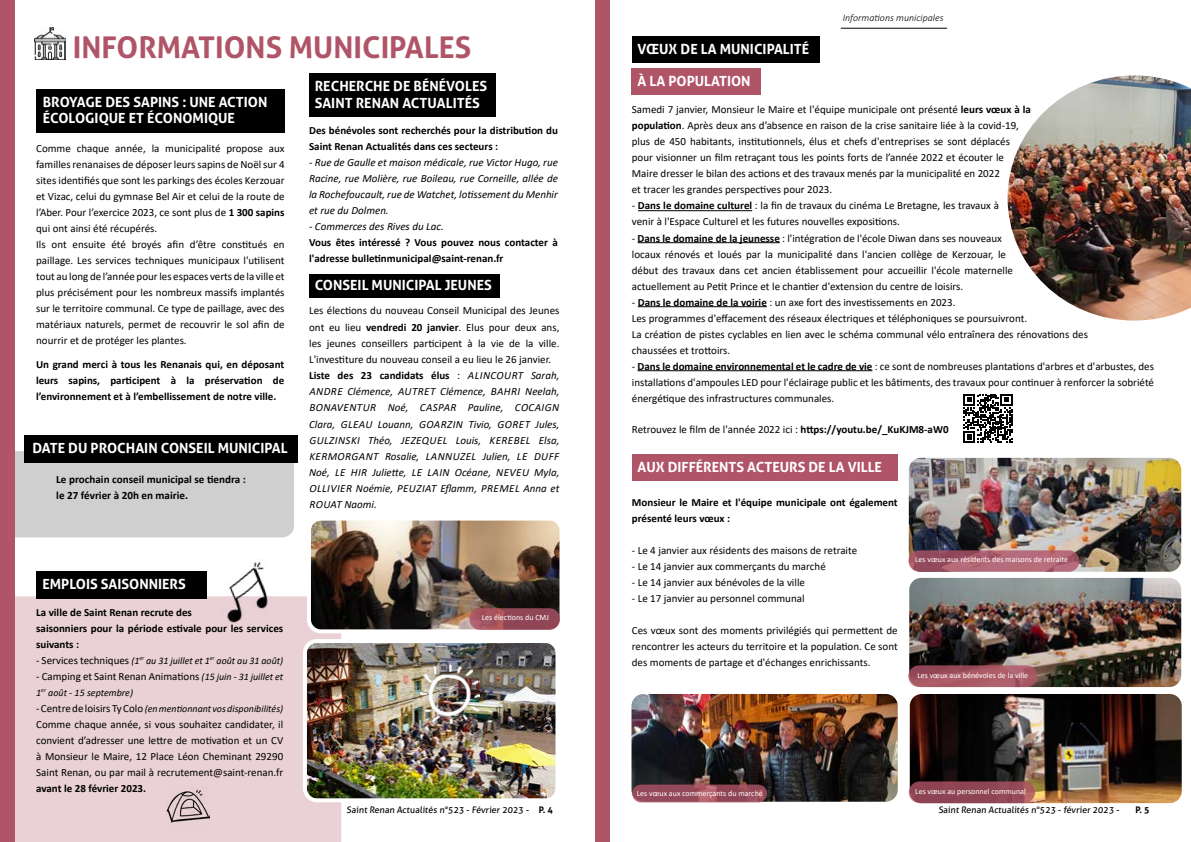
<style>
.page{position:relative;width:1191px;height:842px;background:#fff}
.page>*{position:absolute;margin:0;border:0;box-sizing:border-box;transform-origin:0 0}
.t1{font:700 30px "Aller";color:#b05467}
.t2{font:700 14px/16.8px "Aller";color:#fff}
.t3{font:700 11.1px/16.2px "Calibri";color:#000}
.t4{font:11px/16px "Calibri";color:#000}
.t5{font:italic 11px/16.2px "Calibri";letter-spacing:.03em;color:#000}
.t6{font:700 11px/16px "Calibri";color:#000}
.t7{font:italic 11px/16px "Calibri";color:#000;text-align:justify}
.t8{font:italic 10px "Calibri";color:#000}
.t9{font:italic 300 10px "Calibri";color:#000}
.t10{font:9px "Aller";color:#000}
.t11{font:700 9px "Aller";color:#000}
.t12{font:8px "Calibri";color:#fff}
.s1{font-weight:700}
.s2{font-style:normal}
.s3{font-weight:700;font-style:normal}
.s4{font-style:normal;font-size:11px}
.s5{font-style:italic;font-size:10px}
</style>
<div class="page">
<hr style="left:840px;top:28px;width:107px;height:1px;background:#000">
<img style="left:34px;top:28px;width:32px;height:32px">
<img style="left:631px;top:694px;width:266px;height:108px">
<svg style="left:632px;top:784px;width:135px;height:18px;background:#954c5a"></svg>
<hr style="left:638px;top:210px;width:114px;height:1px;background:#000">
<hr style="left:637px;top:242px;width:143px;height:1px;background:#000">
<hr style="left:638px;top:306px;width:129px;height:1px;background:#000">
<hr style="left:637px;top:370px;width:235px;height:1px;background:#000">
<div style="left:632px;top:68px;width:129px;height:26px;background:#b05467"></div>
<div style="left:632px;top:455px;width:265px;height:26px;background:#b05467"></div>
<div style="left:632px;top:36px;width:187px;height:27px;background:#000"></div>
<img style="left:908px;top:458px;width:273px;height:114px">
<img style="left:909px;top:578px;width:272px;height:109px">
<img style="left:909px;top:694px;width:272px;height:109px">
<svg style="left:908px;top:550px;width:171px;height:22px;background:#aa6271"></svg>
<svg style="left:908px;top:665px;width:129px;height:22px;background:#a35763"></svg>
<svg style="left:908px;top:781px;width:127px;height:22px;background:#8f4754"></svg>
<img style="left:1007px;top:75px;width:184px;height:246px">
<svg style="left:963px;top:394px;width:49px;height:49px"></svg>
<div style="left:15px;top:451px;width:279px;height:86px;background:#cfcfcf"></div>
<div style="left:36px;top:89px;width:249px;height:44px;background:#000"></div>
<div style="left:15px;top:596px;width:326px;height:246px;background:#e9d1d6"></div>
<div style="left:36px;top:571px;width:170px;height:28px;background:#000"></div>
<img style="left:305px;top:641px;width:249px;height:159px">
<div style="left:303px;top:639px;width:256px;height:163px;border:4px solid #fff;border-radius:12px"></div>
<img style="left:309px;top:522px;width:249px;height:109px">
<div style="left:307px;top:517px;width:256px;height:116px;border:4px solid #fff;border-radius:12px"></div>
<div style="left:24px;top:435px;width:274px;height:28px;background:#000"></div>
<div style="left:309px;top:73px;width:186px;height:44px;background:#000"></div>
<div style="left:309px;top:274px;width:190px;height:24px;background:#000"></div>
<img style="left:166px;top:784px;width:43px;height:44px">
<img style="left:421px;top:664px;width:59px;height:59px">
<img style="left:210px;top:562px;width:72px;height:66px">
<div style="left:595px;top:0;width:15px;height:842px;background:#b05467"></div>
<svg style="left:469px;top:608px;width:91px;height:22px;background:#9a4d5a"></svg>
<div style="left:0;top:0;width:15px;height:842px;background:#b05467"></div>
<h1 class="t1" style="left:73px;top:29px;width:400px">INFORMATIONS MUNICIPALES</h1>
<p class="t2" style="left:43px;top:93px;width:226px">BROYAGE DES SAPINS : UNE ACTION<br>ÉCOLOGIQUE ET ÉCONOMIQUE</p>
<p class="t4" style="left:36px;top:140px;width:250px">Comme chaque année, la municipalité propose aux familles renanaises de déposer leurs sapins de Noël sur 4 sites identifiés que sont les parkings des écoles Kerzouar et Vizac, celui du gymnase Bel Air et celui de la route de l’Aber. Pour l’exercice 2023, ce sont plus de <span class="s1">1 300 sapins </span>qui ont ainsi été récupérés.<br>Ils ont ensuite été broyés afin d’être constitués en paillage. Les services techniques municipaux l'utilisent tout au long de l’année pour les espaces verts de la ville et plus précisément pour les nombreux massifs implantés sur le territoire communal. Ce type de paillage, avec des matériaux naturels, permet de recouvrir le sol afin de nourrir et de protéger les plantes.</p>
<p class="t6" style="left:36px;top:356px;width:250px;text-align:justify">Un grand merci à tous les Renanais qui, en déposant leurs sapins, participent à la préservation de l’environnement et à l’embellissement de notre ville.</p>
<p class="t2" style="left:32px;top:440px;width:257px">DATE DU PROCHAIN CONSEIL MUNICIPAL</p>
<p class="t3" style="left:56px;top:471px;width:191px">Le prochain conseil municipal se tiendra : le 27 février à 20h en mairie.</p>
<p class="t2" style="left:315px;top:77px;width:174px">RECHERCHE DE BÉNÉVOLES<br>SAINT RENAN ACTUALITÉS</p>
<p class="t6" style="left:309px;top:122px;width:250px">Des bénévoles sont recherchés pour la distribution du<br>Saint Renan Actualités dans ces secteurs :</p>
<p class="t7" style="left:309px;top:154px;width:250px">- Rue de Gaulle et maison médicale, rue Victor Hugo, rue Racine, rue Molière, rue Boileau, rue Corneille, allée de la Rochefoucault, rue de Watchet, lotissement du Menhir et rue du Dolmen.</p>
<p class="t7" style="left:309px;top:218px;width:136px">- Commerces des Rives du Lac.</p>
<p class="t6" style="left:309px;top:234px;width:250px">Vous êtes intéressé ? Vous pouvez nous contacter à l'adresse bulletinmunicipal@saint-renan.fr</p>
<p class="t2" style="left:315px;top:277px;width:179px">CONSEIL MUNICIPAL JEUNES</p>
<p class="t5" style="left:309px;top:302px;width:252px"><span class="s2">Les élections du nouveau Conseil Municipal des Jeunes ont eu lieu</span> <span class="s3">vendredi 20 janvier</span><span class="s2">. Elus pour deux ans, les jeunes conseillers participent à la vie de la ville.<br>L'investiture du nouveau conseil a eu lieu le 26 janvier.<br></span><span class="s3">Liste des 23 candidats élus</span> <span class="s2">:</span> ALINCOURT Sarah, ANDRE Clémence, AUTRET Clémence, BAHRI Neelah, BONAVENTUR Noé, CASPAR Pauline, COCAIGN Clara, GLEAU Louann, GOARZIN Tivio, GORET Jules, GULZINSKI Théo, JEZEQUEL Louis, KEREBEL Elsa, KERMORGANT Rosalie, LANNUZEL Julien, LE DUFF Noé, LE HIR Juliette, LE LAIN Océane, NEVEU Myla, OLLIVIER Noémie, PEUZIAT Eflamm, PREMEL Anna et ROUAT Naomi.</p>
<p class="t2" style="left:42px;top:575px;width:145px">EMPLOIS SAISONNIERS</p>
<p class="t6" style="left:36px;top:604px;width:249px">La ville de Saint Renan recrute des<br>saisonniers pour la période estivale pour les services suivants :</p>
<p class="t8" style="left:36px;top:653px;width:249px"><span class="s4">- Services techniques</span> (1<sup>er</sup> au 31 juillet et 1<sup>er</sup> août au 31 août)</p>
<p class="t4" style="left:36px;top:668px;width:249px">- Camping et Saint Renan Animations <span class="s5">(15 juin - 31 juillet et</span></p>
<p class="t8" style="left:36px;top:685px;width:98px">1<sup>er</sup> août - 15 septembre)</p>
<p class="t8" style="left:36px;top:701px;width:249px"><span class="s4">- Centre de loisirs Ty Colo</span> (en mentionnant vos disponibilités)</p>
<p class="t4" style="left:36px;top:716px;width:249px;text-align:justify">Comme chaque année, si vous souhaitez candidater, il convient d’adresser une lettre de motivation et un CV à Monsieur le Maire, 12 Place Léon Cheminant 29290<br>Saint Renan, ou par mail à recrutement@saint-renan.fr</p>
<p class="t6" style="left:36px;top:780px;width:111px">avant le 28 février 2023.</p>
<p class="t12" style="left:482px;top:612px;width:69px">Les élections du CMJ</p>
<p class="t2" style="left:637px;top:40px;width:173px">VŒUX DE LA MUNICIPALITÉ</p>
<p class="t2" style="left:637px;top:72px;width:115px">À LA POPULATION</p>
<p class="t9" style="left:842px;top:11px;width:102px">Informations municipales</p>
<p class="t4" style="left:632px;top:102px;width:401px">Samedi 7 janvier, Monsieur le Maire et l'équipe municipale ont présenté <span class="s1">leurs vœux à la population</span>. Après deux ans d’absence en raison de la crise sanitaire liée à la covid-19, plus de 450 habitants, institutionnels, élus et chefs d'entreprises se sont déplacés pour visionner un film retraçant tous les points forts de l’année 2022 et écouter le Maire dresser le bilan des actions et des travaux menés par la municipalité en 2022<br>et tracer les grandes perspectives pour 2023.</p>
<p class="t4" style="left:632px;top:198px;width:369px">- <span class="s1">Dans le domaine culturel</span> : la fin de travaux du cinéma Le Bretagne, les travaux à venir à l'Espace Culturel et les futures nouvelles expositions.</p>
<p class="t4" style="left:632px;top:230px;width:382px">- <span class="s1">Dans le domaine de la jeunesse</span> : l'intégration de l'école Diwan dans ses nouveaux locaux rénovés et loués par la municipalité dans l'ancien collège de Kerzouar, le début des travaux dans cet ancien établissement pour accueillir l'école maternelle actuellement au Petit Prince et le chantier d'extension du centre de loisirs.</p>
<p class="t4" style="left:632px;top:294px;width:458px">- <span class="s1">Dans le domaine de la voirie</span> : un axe fort des investissements en 2023.<br>Les programmes d'effacement des réseaux électriques et téléphoniques se poursuivront.<br>La création de pistes cyclables en lien avec le schéma communal vélo entraînera des rénovations des chaussées et trottoirs.</p>
<p class="t4" style="left:632px;top:358px;width:524px;text-align:justify">- <span class="s1">Dans le domaine environnemental et le cadre de vie</span> : ce sont de nombreuses plantations d'arbres et d'arbustes, des installations d'ampoules LED pour l'éclairage public et les bâtiments, des travaux pour continuer à renforcer la sobriété énergétique des infrastructures communales.</p>
<p class="t4" style="left:632px;top:421px;width:318px">Retrouvez le film de l'année 2022 ici : <span class="s1">https://youtu.be/_KuKJM8-aW0</span></p>
<p class="t2" style="left:637px;top:459px;width:246px">AUX DIFFÉRENTS ACTEURS DE LA VILLE</p>
<p class="t6" style="left:632px;top:494px;width:267px">Monsieur le Maire et l'équipe municipale ont également présenté leurs vœux :</p>
<p class="t4" style="left:632px;top:542px;width:227px">- Le 4 janvier aux résidents des maisons de retraite</p>
<p class="t4" style="left:632px;top:558px;width:195px">- Le 14 janvier aux commerçants du marché</p>
<p class="t4" style="left:632px;top:574px;width:175px">- Le 14 janvier aux bénévoles de la ville</p>
<p class="t4" style="left:632px;top:590px;width:174px">- Le 17 janvier au personnel communal</p>
<p class="t4" style="left:632px;top:622px;width:267px;text-align:justify">Ces vœux sont des moments privilégiés qui permettent de rencontrer les acteurs du territoire et la population. Ce sont des moments de partage et d'échanges enrichissants.</p>
<p class="t12" style="left:915px;top:554px;width:154px">Les vœux aux résidents des maisons de retraite</p>
<p class="t12" style="left:917px;top:669px;width:112px">Les vœux aux bénévoles de la ville</p>
<p class="t12" style="left:637px;top:788px;width:127px">Les vœux aux commerçants du marché</p>
<p class="t12" style="left:915px;top:785px;width:112px">Les vœux au personnel communal</p>
<p class="t10" style="left:347px;top:804px;width:208px">Saint Renan Actualités n°523 - Février 2023 - <span class="s1">P. 4</span></p>
<p class="t10" style="left:938px;top:804px;width:184px">Saint Renan Actualités n°523 - février 2023 -</p>
<p class="t11" style="left:1135px;top:804px;width:16px">P. 5</p>
</div>
